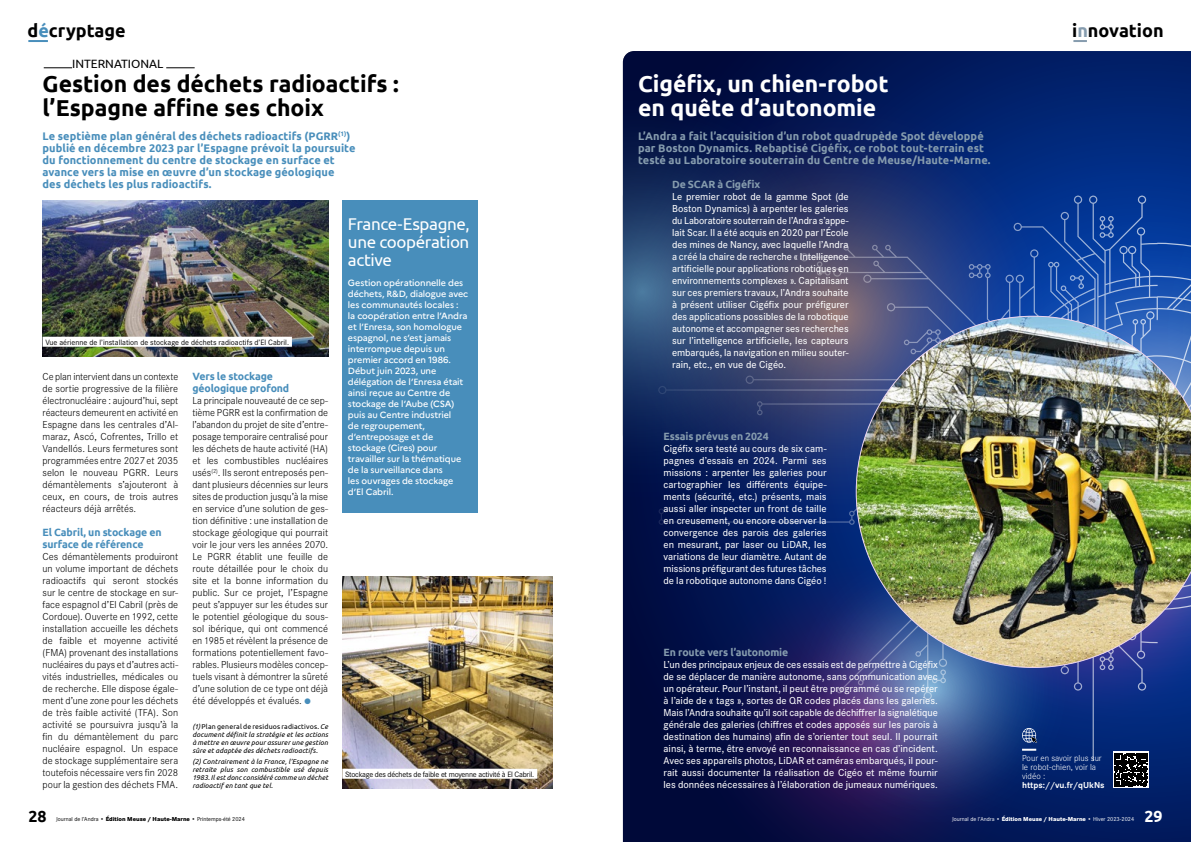
<style>
.page{position:relative;width:1191px;height:842px;background:#fff}
.page>*{position:absolute;margin:0;border:0;box-sizing:border-box;transform-origin:0 0}
.t1{font:700 23px/24px "Ubuntu";letter-spacing:-.005em;color:#000}
.t2{font:700 23px/24px "Ubuntu";letter-spacing:-.005em;color:#fff}
.t3{font:700 18px "Ubuntu";color:#000}
.t4{font:17px/18px "Ubuntu";letter-spacing:-.02em;color:#fff;text-align:justify}
.t5{font:700 16px "Ubuntu";color:#000}
.t6{font:700 16px "Ubuntu";color:#fff}
.t7{font:12px "Ubuntu";color:#000}
.t8{font:700 11px/12px "Ubuntu";letter-spacing:.005em;color:#488ebb}
.t9{font:700 11px/12px "Ubuntu";letter-spacing:.005em;color:#869cae}
.t10{font:300 10.5px/12px "Corporate S";color:#000;text-align:justify}
.t11{font:500 10.5px/12px "Corporate S";color:#fff;text-align:justify}
.t12{font:700 10.5px/12px "Ubuntu";letter-spacing:-.015em;color:#488ebb}
.t13{font:700 10.5px "Ubuntu";letter-spacing:-.01em;color:#869cae}
.t14{font:500 9px/11px "Marianne";letter-spacing:-.015em;color:#fff}
.t15{font:300 9px/9px "Corporate S";color:#fff}
.t16{font:700 9px "Corporate S";color:#fff}
.t17{font:8px "Corporate S";letter-spacing:-.005em;color:#000}
.t18{font:8px "Corporate S";letter-spacing:-.025em;color:#000}
.t19{font:italic 7px/8px "Ubuntu";letter-spacing:.02em;color:#000;text-align:justify}
.t20{font:6px "Corporate S";color:#000}
.t21{font:6px "Corporate S";color:#fff}
.s1{color:#488ebb}
.s2{font-style:normal}
.s3{color:#869cae}
.s4{font-weight:800}
</style>
<div class="page">
<hr style="left:28px;top:40px;width:20px;height:2px;background:#488ebb">
<img style="left:43px;top:200px;width:285px;height:156px">
<svg style="left:623px;top:51px;width:568px;height:791px;background:#00195b"></svg>
<svg style="left:1072px;top:694px;width:119px;height:64px;background:#062b7d"></svg>
<svg style="left:1155px;top:94px;width:36px;height:105px;background:#012b80"></svg>
<svg style="left:1072px;top:199px;width:119px;height:495px;background:#19469f"></svg>
<svg style="left:623px;top:68px;width:464px;height:495px;background:#02226d"></svg>
<svg style="left:623px;top:51px;width:262px;height:480px;background:#213061"></svg>
<svg style="left:670px;top:520px;width:402px;height:322px;background:#182362"></svg>
<svg style="left:872px;top:196px;width:269px;height:120px;background:#204696"></svg>
<img style="left:855px;top:316px;width:336px;height:352px">
<hr style="left:44px;top:68px;width:151px;height:1px;background:#000">
<div style="left:72px;top:59px;width:94px;height:10px;background:#fff"></div>
<img style="left:342px;top:576px;width:211px;height:212px">
<div style="left:342px;top:200px;width:136px;height:312px;background:#488ebb"></div>
<svg style="left:1073px;top:40px;width:14px;height:2px"></svg>
<div style="left:342px;top:769px;width:195px;height:10px;background:#fff"></div>
<div style="left:43px;top:337px;width:249px;height:10px;background:#fff"></div>
<div style="left:1112px;top:752px;width:36px;height:36px;background:#fff"></div>
<svg style="left:1114px;top:753px;width:33px;height:34px"></svg>
<svg style="left:1022px;top:728px;width:15px;height:15px"></svg>
<svg style="left:1022px;top:749px;width:14px;height:2px"></svg>
<h2 class="t3" style="left:28px;top:19px;width:100px">d<span class="s1">é</span>cryptage</h2>
<p class="t7" style="left:72px;top:56px;width:93px">INTERNATIONAL</p>
<h1 class="t1" style="left:43px;top:72px;width:358px">Gestion des déchets radioactifs : l’Espagne affine ses choix</h1>
<h1 class="t2" style="left:638px;top:72px;width:252px">Cigéfix, un chien-robot en quête d’autonomie</h1>
<p class="t8" style="left:43px;top:130px;width:314px">Le septième plan général des déchets radioactifs (PGRR<sup>(1)</sup>) publié en décembre 2023 par l’Espagne prévoit la poursuite du fonctionnement du centre de stockage en surface et avance vers la mise en œuvre d’un stockage géologique des déchets les plus radioactifs.</p>
<p class="t9" style="left:638px;top:130px;width:354px">L’Andra a fait l’acquisition d’un robot quadrupède Spot développé par Boston Dynamics. Rebaptisé Cigéfix, ce robot tout-terrain est testé au Laboratoire souterrain du Centre de Meuse/Haute-Marne.</p>
<p class="t13" style="left:672px;top:178px;width:90px">De SCAR à Cigéfix</p>
<p class="t11" style="left:672px;top:190px;width:178px">Le premier robot de la gamme Spot (de Boston Dynamics) à arpenter les galeries du Laboratoire souterrain de l’Andra s’appe&shy;lait Scar. Il a été acquis en 2020 par l’École des mines de Nancy, avec laquelle l’Andra a créé la chaire de recherche « Intelligence artificielle pour applications robotiques en environnements complexes ». Capitalisant sur ces premiers travaux, l’Andra souhaite à présent utiliser Cigéfix pour préfigurer des applications possibles de la robotique autonome et accompagner ses recherches sur l’intelligence artificielle, les capteurs embarqués, la navigation en milieu souter&shy;rain, etc., en vue de Cigéo.</p>
<h3 class="t4" style="left:348px;top:215px;width:123px">France-Espagne, une coopération active</h3>
<p class="t14" style="left:348px;top:277px;width:122px">Gestion opérationnelle des déchets, R&amp;D, dialogue avec les communautés locales : la coopération entre l’Andra et l’Enresa, son homologue espagnol, ne s’est jamais interrompue depuis un premier accord en 1986.<br>Début juin 2023, une délégation de l’Enresa était ainsi reçue au Centre de stockage de l’Aube (CSA) puis au Centre industriel<br>de regroupement, d’entreposage et de stockage (Cires) pour travailler sur la thématique de la surveillance dans<br>les ouvrages de stockage d’El Cabril.</p>
<p class="t17" style="left:45px;top:337px;width:245px">Vue aérienne de l’installation de stockage de déchets radioactifs d’El Cabril.</p>
<p class="t12" style="left:192px;top:370px;width:98px">Vers le stockage géologique profond</p>
<p class="t10" style="left:192px;top:394px;width:137px">La principale nouveauté de ce sep&shy;tième PGRR est la confirmation de l’abandon du projet de site d’entre&shy;posage temporaire centralisé pour les déchets de haute activité (HA) et les combustibles nucléaires usés<sup>(2)</sup>. Ils seront entreposés pen&shy;dant plusieurs décennies sur leurs sites de production jusqu’à la mise en service d’une solution de ges&shy;tion définitive : une installation de stockage géologique qui pourrait voir le jour vers les années 2070.<br>Le PGRR établit une feuille de route détaillée pour le choix du site et la bonne information du public. Sur ce projet, l’Espagne peut s’appuyer sur les études sur le potentiel géologique du sous&shy;sol ibérique, qui ont commencé en 1985 et révèlent la présence de formations potentiellement favo&shy;rables. Plusieurs modèles concep&shy;tuels visant à démontrer la sûreté d’une solution de ce type ont déjà été développés et évalués. <span class="s1">●</span></p>
<p class="t10" style="left:43px;top:370px;width:137px">Ce plan intervient dans un contexte de sortie progressive de la filière électronucléaire : aujourd’hui, sept réacteurs demeurent en activité en Espagne dans les centrales d’Al&shy;maraz, Ascó, Cofrentes, Trillo et Vandellós. Leurs fermetures sont programmées entre 2027 et 2035 selon le nouveau PGRR. Leurs démantèlements s’ajouteront à ceux, en cours, de trois autres réacteurs déjà arrêtés.</p>
<p class="t12" style="left:43px;top:526px;width:120px">El Cabril, un stockage en surface de référence</p>
<p class="t10" style="left:43px;top:550px;width:137px">Ces démantèlements produiront un volume important de déchets radioactifs qui seront stockés sur le centre de stockage en sur&shy;face espagnol d’El Cabril (près de Cordoue). Ouverte en 1992, cette installation accueille les déchets de faible et moyenne activité (FMA) provenant des installations nucléaires du pays et d’autres acti&shy;vités industrielles, médicales ou de recherche. Elle dispose égale&shy;ment d’une zone pour les déchets de très faible activité (TFA). Son activité se poursuivra jusqu’à la fin du démantèlement du parc nucléaire espagnol. Un espace de stockage supplémentaire sera toutefois nécessaire vers fin 2028 pour la gestion des déchets FMA.</p>
<p class="t13" style="left:663px;top:430px;width:107px">Essais prévus en 2024</p>
<p class="t11" style="left:663px;top:442px;width:165px">Cigéfix sera testé au cours de six cam&shy;pagnes d’essais en 2024. Parmi ses missions : arpenter les galeries pour cartographier les différents équipe&shy;ments (sécurité, etc.) présents, mais aussi aller inspecter un front de taille en creusement, ou encore observer la convergence des parois des galeries en mesurant, par laser ou LiDAR, les variations de leur diamètre. Autant de missions préfigurant des futures tâches de la robotique autonome dans Cigéo !</p>
<p class="t13" style="left:663px;top:646px;width:126px">En route vers l’autonomie</p>
<p class="t11" style="left:663px;top:658px;width:276px">L’un des principaux enjeux de ces essais est de permettre à Cigéfix de se déplacer de manière autonome, sans communication avec un opérateur. Pour l’instant, il peut être programmé ou se repérer à l’aide de « tags », sortes de QR codes placés dans les galeries.<br>Mais l’Andra souhaite qu’il soit capable de déchiffrer la signalétique générale des galeries (chiffres et codes apposés sur les parois à destination des humains) afin de s’orienter tout seul. Il pourrait ainsi, à terme, être envoyé en reconnaissance en cas d’incident.<br>Avec ses appareils photos, LiDAR et caméras embarqués, il pour&shy;rait aussi documenter la réalisation de Cigéo et même fournir les données nécessaires à l’élaboration de jumeaux numériques.</p>
<p class="t19" style="left:192px;top:722px;width:137px">(1) <span class="s2">Plan general de residuos radiactivos.</span> Ce document définit la stratégie et les actions à mettre en œuvre pour assurer une gestion sûre et adaptée des déchets radioactifs.</p>
<p class="t19" style="left:192px;top:757px;width:137px">(2) Contrairement à la France, l’Espagne ne retraite plus son combustible usé depuis 1983. Il est donc considéré comme un déchet radioactif en tant que tel.</p>
<p class="t18" style="left:345px;top:769px;width:191px">Stockage des déchets de faible et moyenne activité à El Cabril.</p>
<h2 class="t3" style="left:1072px;top:19px;width:93px">i<span class="s3">n</span>novation</h2>
<p class="t15" style="left:1022px;top:753px;width:81px">Pour en savoir plus sur le robot-chien, voir la vidéo :</p>
<p class="t16" style="left:1022px;top:779px;width:84px">https://vu.fr/qUkNs</p>
<h3 class="t5" style="left:28px;top:807px;width:20px">28</h3>
<p class="t20" style="left:56px;top:815px;width:190px">Journal de l’Andra <span class="s4">• Édition Meuse / Haute-Marne •</span> Printemps-été 2024</p>
<p class="t21" style="left:952px;top:815px;width:184px">Journal de l’Andra <span class="s4">• Édition Meuse / Haute-Marne •</span> Hiver 2023-2024</p>
<h3 class="t6" style="left:1144px;top:807px;width:20px">29</h3>
</div>
